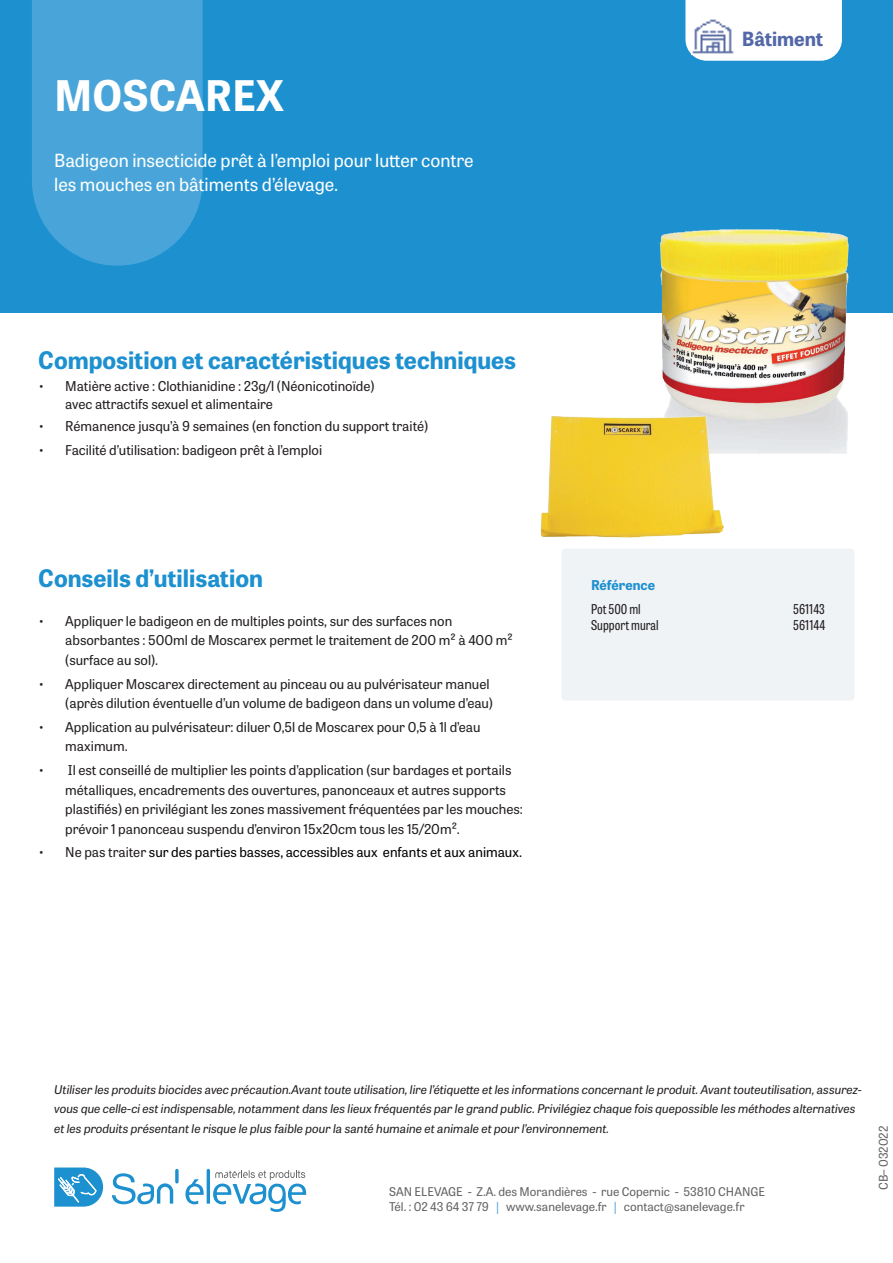
<style>
.page{position:relative;width:893px;height:1263px;background:#fff}
.page>*{position:absolute;margin:0;border:0;box-sizing:border-box;transform-origin:0 0}
.t1{font:700 42px "Tablet Gothic";color:#fff}
.t2{font:700 24px "Tablet Gothic";color:#1d90d0}
.t3{font:700 19.5px "Tablet Gothic";color:#5368a8}
.t4{font:18px/24px "Tablet Gothic";color:#fff}
.t5{font:13.5px/19.5px "Tablet Gothic";color:#231f20}
.t6{font:13.5px "Tablet Gothic";color:#000}
.t7{font:13.5px "Tablet Gothic Condensed";color:#231f20}
.t8{font:700 13.5px "Tablet Gothic";color:#1d90d0}
.t9{font:italic 12px/19.5px "Tablet Gothic";color:#231f20}
.t10{font:12px/14.4px "Tablet Gothic";color:#636366}
.s1{color:#231f20}
.s2{color:#5ea5da}
</style>
<div class="page">
<div style="left:0;top:0;width:893px;height:312px;background:#1d90d0"></div>
<div style="left:685px;top:0;width:157px;height:61px;background:#fff"></div>
<img style="left:692px;top:18px;width:42px;height:36px">
<div style="left:561px;top:549px;width:294px;height:152px;background:#f0f3f6;border-radius:4px"></div>
<svg style="left:32px;top:0;width:171px;height:266px;fill:#49a5d9"></svg>
<svg style="left:175px;top:1169px;width:4px;height:14px"></svg>
<svg style="left:185px;top:1169px;width:121px;height:43px"></svg>
<svg style="left:112px;top:1173px;width:61px;height:31px"></svg>
<svg style="left:54px;top:1167px;width:49px;height:39px"></svg>
<img style="left:628px;top:229px;width:255px;height:225px">
<img style="left:540px;top:407px;width:191px;height:131px">
<h1 class="t1" style="left:54px;top:66px;width:231px">MOSCAREX</h1>
<h3 class="t4" style="left:54px;top:148px;width:421px">Badigeon insecticide prêt à l’emploi pour lutter contre les mouches en bâtiments d’élevage.</h3>
<h2 class="t2" style="left:38px;top:343px;width:479px">Composition et caractéristiques techniques</h2>
<p class="t5" style="left:65px;top:377px;width:311px;line-height:18px;text-indent:-27px">• Matière active : Clothianidine : 23g/l (Néonicotinoïde) avec attractifs sexuel et alimentaire</p>
<p class="t5" style="left:38px;top:416px;width:392px">• Rémanence jusqu’à 9 semaines (en fonction du support traité)</p>
<p class="t5" style="left:38px;top:440px;width:285px">• Facilité d’utilisation: badigeon prêt à l’emploi</p>
<h2 class="t2" style="left:38px;top:561px;width:226px">Conseils d’utilisation</h2>
<p class="t5" style="left:65px;top:611px;width:449px;text-indent:-27px">• Appliquer le badigeon en de multiples points, sur des surfaces non absorbantes : 500ml de Moscarex permet le traitement de 200 m² à 400 m² (surface au sol).</p>
<p class="t5" style="left:38px;top:673px;width:456px;text-align:right">• Appliquer Moscarex directement au pinceau ou au pulvérisateur manuel (après dilution éventuelle d’un volume de badigeon dans un volume d’eau)</p>
<p class="t5" style="left:65px;top:717px;width:417px;text-indent:-27px">• Application au pulvérisateur: diluer 0,5l de Moscarex pour 0,5 à 1l d’eau maximum.</p>
<p class="t5" style="left:65px;top:760px;width:459px;text-indent:-27px">• Il est conseillé de multiplier les points d’application (sur bardages et portails métalliques, encadrements des ouvertures, panonceaux et autres supports plastifiés) en privilégiant les zones massivement fréquentées par les mouches: prévoir 1 panonceau suspendu d’environ 15x20cm tous les 15/20m².</p>
<p class="t6" style="left:38px;top:843px;width:485px"><span class="s1">• Ne pas traiter</span> sur des parties basses, accessibles aux enfants et aux animaux.</p>
<h3 class="t3" style="left:742px;top:25px;width:83px">Bâtiment</h3>
<p class="t8" style="left:591px;top:575px;width:65px">Référence</p>
<p class="t7" style="left:591px;top:600px;width:51px">Pot 500 ml</p>
<p class="t7" style="left:793px;top:600px;width:33px">561143</p>
<p class="t7" style="left:591px;top:616px;width:69px">Support mural</p>
<p class="t7" style="left:793px;top:616px;width:33px">561144</p>
<p class="t9" style="left:54px;top:1079px;width:809px">Utiliser les produits biocides avec précaution.Avant toute utilisation, lire l’étiquette et les informations concernant le produit. Avant touteutilisation, assurez&shy;vous que celle-ci est indispensable, notamment dans les lieux fréquentés par le grand public. Privilégiez chaque fois quepossible les méthodes alternatives et les produits présentant le risque le plus faible pour la santé humaine et animale et pour l’environnement.</p>
<p class="t10" style="left:389px;top:1184px;width:378px">SAN ELEVAGE - Z.A. des Morandières - rue Copernic - 53810 CHANGE<br>Tél. : 02 43 64 37 79 <span class="s2">|</span> www.sanelevage.fr <span class="s2">|</span> contact@sanelevage.fr</p>
<p class="t10" style="left:876px;top:1190px;width:66px;rotate:-90deg">CB– 032022</p>
</div>
